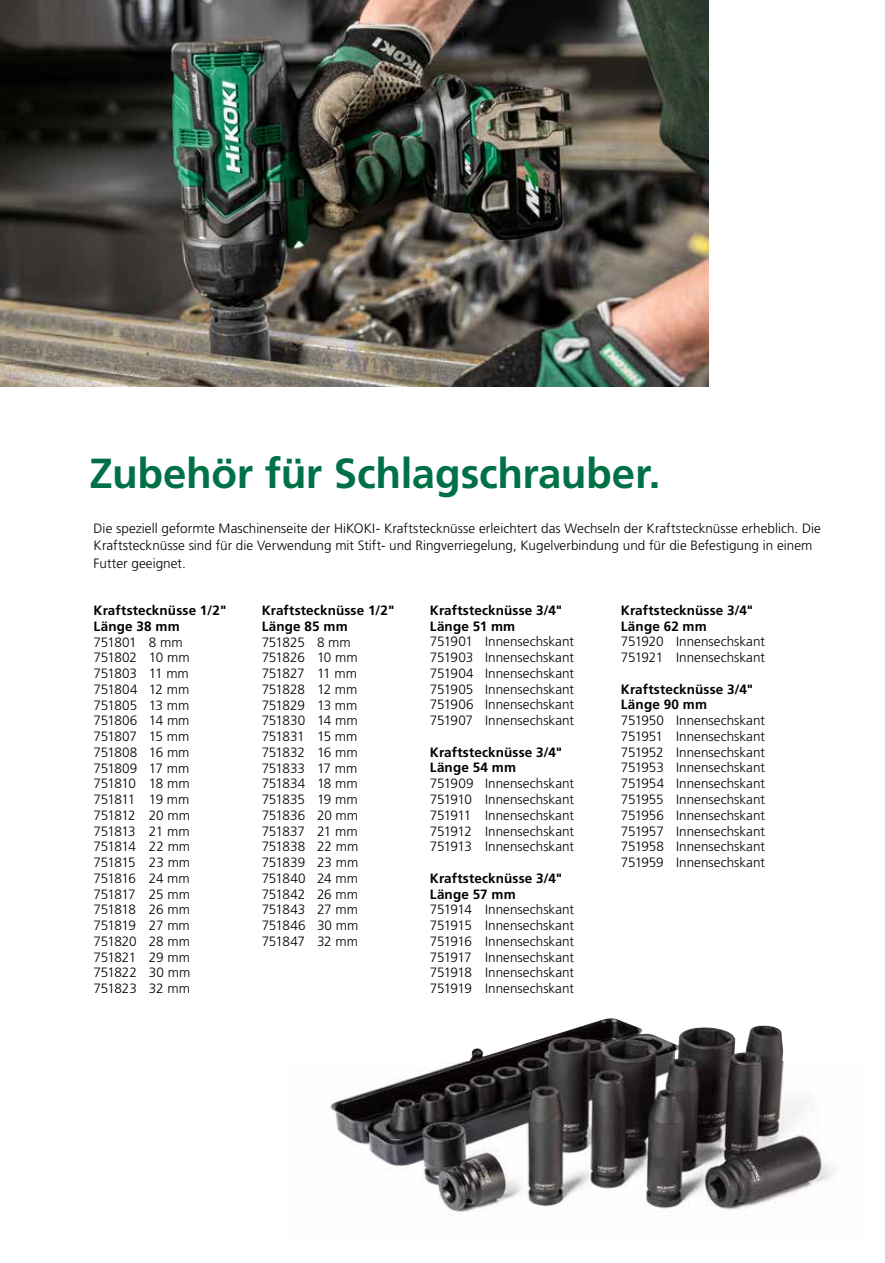
<style>
.page{position:relative;width:885px;height:1263px;background:#fff}
.page>*{position:absolute;margin:0;border:0;box-sizing:border-box;transform-origin:0 0}
.t1{font:700 42px "Frutiger LT Std";letter-spacing:-.01em;color:#007147}
.t2{font:300 13.5px/15.8px "Frutiger LT Std";color:#000;text-align:justify}
.t3{font:300 13.5px/15.8px "Frutiger LT Std";letter-spacing:-.025em;color:#000}
.t4{font:700 13.5px/15.8px "Frutiger LT Std";letter-spacing:.01em;color:#000}
</style>
<div class="page">
<img style="left:0;top:0;width:708px;height:387px">
<img style="left:330px;top:1062px;width:505px;height:153px">
<img style="left:331px;top:1018px;width:314px;height:191px">
<h1 class="t1" style="left:90px;top:448px;width:572px">Zubehör für Schlagschrauber.</h1>
<p class="t2" style="left:94px;top:519px;width:728px;line-height:18px;text-align:left">Die speziell geformte Maschinenseite der HiKOKI- Kraftstecknüsse erleichtert das Wechseln der Kraftstecknüsse erheblich. Die<br>Kraftstecknüsse sind für die Verwendung mit Stift- und Ringverriegelung, Kugelverbindung und für die Befestigung in einem<br>Futter geeignet.</p>
<p class="t4" style="left:94px;top:602px;width:134px">Kraftstecknüsse 1/2"<br>Länge 38 mm</p>
<p class="t3" style="left:94px;top:634px;width:98px">751801 8 mm<br>751802 10 mm<br>751803 11 mm<br>751804 12 mm<br>751805 13 mm<br>751806 14 mm<br>751807 15 mm<br>751808 16 mm<br>751809 17 mm<br>751810 18 mm<br>751811 19 mm<br>751812 20 mm<br>751813 21 mm<br>751814 22 mm<br>751815 23 mm<br>751816 24 mm<br>751817 25 mm<br>751818 26 mm<br>751819 27 mm<br>751820 28 mm<br>751821 29 mm<br>751822 30 mm<br>751823 32 mm</p>
<p class="t4" style="left:262px;top:602px;width:134px">Kraftstecknüsse 1/2"<br>Länge 85 mm</p>
<p class="t2" style="left:262px;top:634px;width:98px;text-align:left">751825 8 mm<br>751826 10 mm<br>751827 11 mm<br>751828 12 mm<br>751829 13 mm<br>751830 14 mm<br>751831 15 mm<br>751832 16 mm<br>751833 17 mm<br>751834 18 mm<br>751835 19 mm<br>751836 20 mm<br>751837 21 mm<br>751838 22 mm<br>751839 23 mm<br>751840 24 mm<br>751842 26 mm<br>751843 27 mm<br>751846 30 mm<br>751847 32 mm</p>
<p class="t4" style="left:430px;top:602px;width:134px">Kraftstecknüsse 3/4"<br>Länge 51 mm</p>
<p class="t2" style="left:430px;top:634px;width:146px">751901 Innensechskant 751903 Innensechskant 751904 Innensechskant 751905 Innensechskant 751906 Innensechskant 751907 Innensechskant</p>
<p class="t4" style="left:430px;top:744px;width:134px">Kraftstecknüsse 3/4"<br>Länge 54 mm</p>
<p class="t2" style="left:430px;top:776px;width:146px">751909 Innensechskant 751910 Innensechskant 751911 Innensechskant 751912 Innensechskant 751913 Innensechskant</p>
<p class="t4" style="left:430px;top:870px;width:134px">Kraftstecknüsse 3/4"<br>Länge 57 mm</p>
<p class="t2" style="left:430px;top:902px;width:146px">751914 Innensechskant 751915 Innensechskant 751916 Innensechskant 751917 Innensechskant 751918 Innensechskant 751919 Innensechskant</p>
<p class="t4" style="left:620px;top:602px;width:134px">Kraftstecknüsse 3/4"<br>Länge 62 mm</p>
<p class="t2" style="left:620px;top:634px;width:146px">751920 Innensechskant<br>751921 Innensechskant</p>
<p class="t4" style="left:620px;top:681px;width:134px">Kraftstecknüsse 3/4"<br>Länge 90 mm</p>
<p class="t2" style="left:620px;top:713px;width:146px">751950 Innensechskant 751951 Innensechskant 751952 Innensechskant 751953 Innensechskant 751954 Innensechskant 751955 Innensechskant 751956 Innensechskant 751957 Innensechskant 751958 Innensechskant 751959 Innensechskant</p>
</div>
